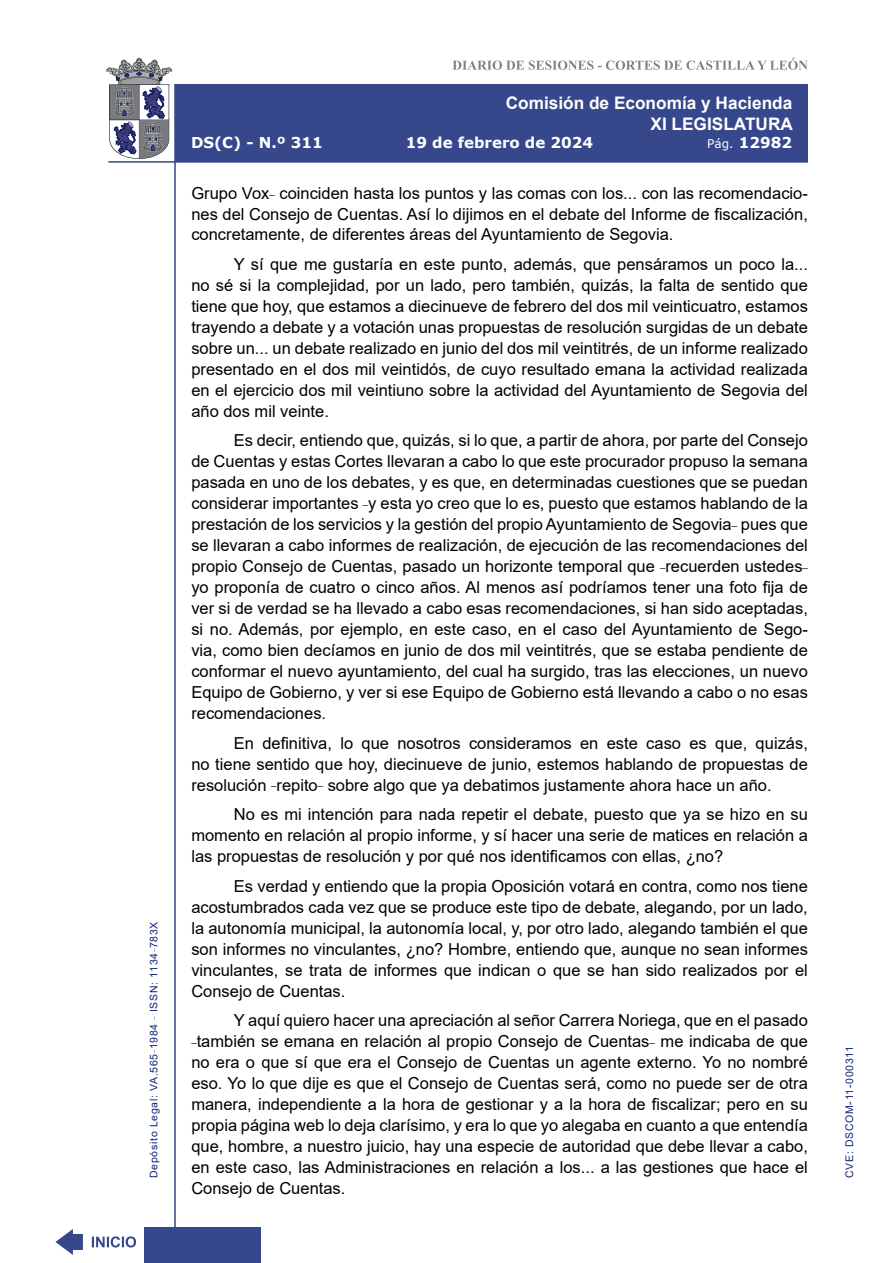
<style>
.page{position:relative;width:893px;height:1263px;background:#fff}
.page>*{position:absolute;margin:0;border:0;box-sizing:border-box;transform-origin:0 0}
.t1{font:700 17.25px/20.7px "Arial";color:#fff;text-align:right}
.t2{font:16.5px/21px "Arial";color:#000;text-align:justify}
.t3{font:700 15px "Verdana";color:#fff}
.t4{font:10.5px "Arial";letter-spacing:.065em;color:#122678}
.s1{font-weight:400;font-size:12px}
</style>
<div class="page">
<svg style="left:452px;top:58px;width:356px;height:12px"></svg>
<hr style="left:174px;top:84px;width:2px;height:1179px;background:#36478c">
<div style="left:144px;top:1227px;width:117px;height:36px;background:#36478c"></div>
<div style="left:175px;top:84px;width:633px;height:78px;background:#36478c"></div>
<hr style="left:108px;top:161px;width:700px;height:2px;background:#36478c">
<svg style="left:92px;top:1236px;width:44px;height:11px"></svg>
<svg style="left:55px;top:1229px;width:28px;height:26px"></svg>
<svg style="left:106px;top:58px;width:66px;height:101px"></svg>
<p class="t4" style="left:146px;top:1178px;width:258px;rotate:-90deg">Depósito Legal: VA.565<sup>_</sup>1984 <sup>_</sup> ISSN: 1134<sup>_</sup>783X</p>
<p class="t1" style="left:506px;top:93px;width:289px">Comisión de Economía y Hacienda<br>XI LEGISLATURA</p>
<p class="t3" style="left:191px;top:132px;width:133px">DS(C) - N.º 311</p>
<p class="t3" style="left:406px;top:132px;width:189px">19 de febrero de 2024</p>
<p class="t3" style="left:707px;top:132px;width:86px"><span class="s1">Pág.</span> 12982</p>
<p class="t2" style="left:191px;top:183px;width:618px;line-height:20.5px">Grupo Vox<sup>_</sup> coinciden hasta los puntos y las comas con los... con las recomendacio&shy;nes del Consejo de Cuentas. Así lo dijimos en el debate del Informe de fiscalización, concretamente, de diferentes áreas del Ayuntamiento de Segovia.</p>
<p class="t2" style="left:191px;top:253px;width:618px;text-indent:43px">Y sí que me gustaría en este punto, además, que pensáramos un poco la... no sé si la complejidad, por un lado, pero también, quizás, la falta de sentido que tiene que hoy, que estamos a diecinueve de febrero del dos mil veinticuatro, estamos trayendo a debate y a votación unas propuestas de resolución surgidas de un debate sobre un... un debate realizado en junio del dos mil veintitrés, de un informe realizado presentado en el dos mil veintidós, de cuyo resultado emana la actividad realizada en el ejercicio dos mil veintiuno sobre la actividad del Ayuntamiento de Segovia del año dos mil veinte.</p>
<p class="t2" style="left:191px;top:430px;width:618px;text-indent:43px">Es decir, entiendo que, quizás, si lo que, a partir de ahora, por parte del Consejo de Cuentas y estas Cortes llevaran a cabo lo que este procurador propuso la semana pasada en uno de los debates, y es que, en determinadas cuestiones que se puedan considerar importantes <sup>_</sup>y esta yo creo que lo es, puesto que estamos hablando de la prestación de los servicios y la gestión del propio Ayuntamiento de Segovia<sup>_</sup> pues que se llevaran a cabo informes de realización, de ejecución de las recomendaciones del propio Consejo de Cuentas, pasado un horizonte temporal que <sup>_</sup>recuerden ustedes<sup>_ </sup>yo proponía de cuatro o cinco años. Al menos así podríamos tener una foto fija de ver si de verdad se ha llevado a cabo esas recomendaciones, si han sido aceptadas, si no. Además, por ejemplo, en este caso, en el caso del Ayuntamiento de Sego&shy;via, como bien decíamos en junio de dos mil veintitrés, que se estaba pendiente de conformar el nuevo ayuntamiento, del cual ha surgido, tras las elecciones, un nuevo Equipo de Gobierno, y ver si ese Equipo de Gobierno está llevando a cabo o no esas recomendaciones.</p>
<p class="t2" style="left:191px;top:732px;width:618px;text-indent:43px">En definitiva, lo que nosotros consideramos en este caso es que, quizás, no tiene sentido que hoy, diecinueve de junio, estemos hablando de propuestas de resolución <sup>_</sup>repito<sup>_</sup> sobre algo que ya debatimos justamente ahora hace un año.</p>
<p class="t2" style="left:191px;top:804px;width:618px;text-indent:43px">No es mi intención para nada repetir el debate, puesto que ya se hizo en su momento en relación al propio informe, y sí hacer una serie de matices en relación a las propuestas de resolución y por qué nos identificamos con ellas, ¿no?</p>
<p class="t2" style="left:191px;top:875px;width:618px;text-indent:43px">Es verdad y entiendo que la propia Oposición votará en contra, como nos tiene acostumbrados cada vez que se produce este tipo de debate, alegando, por un lado, la autonomía municipal, la autonomía local, y, por otro lado, alegando también el que son informes no vinculantes, ¿no? Hombre, entiendo que, aunque no sean informes vinculantes, se trata de informes que indican o que se han sido realizados por el Consejo de Cuentas.</p>
<p class="t2" style="left:191px;top:1010px;width:618px;text-indent:43px">Y aquí quiero hacer una apreciación al señor Carrera Noriega, que en el pasado <sup>_</sup>también se emana en relación al propio Consejo de Cuentas<sup>_</sup> me indicaba de que no era o que sí que era el Consejo de Cuentas un agente externo. Yo no nombré eso. Yo lo que dije es que el Consejo de Cuentas será, como no puede ser de otra manera, independiente a la hora de gestionar y a la hora de fiscalizar; pero en su propia página web lo deja clarísimo, y era lo que yo alegaba en cuanto a que entendía que, hombre, a nuestro juicio, hay una especie de autoridad que debe llevar a cabo, en este caso, las Administraciones en relación a los... a las gestiones que hace el Consejo de Cuentas.</p>
<p class="t4" style="left:842px;top:1178px;width:133px;rotate:-90deg">CVE: DSCOM-11-000311</p>
</div>
